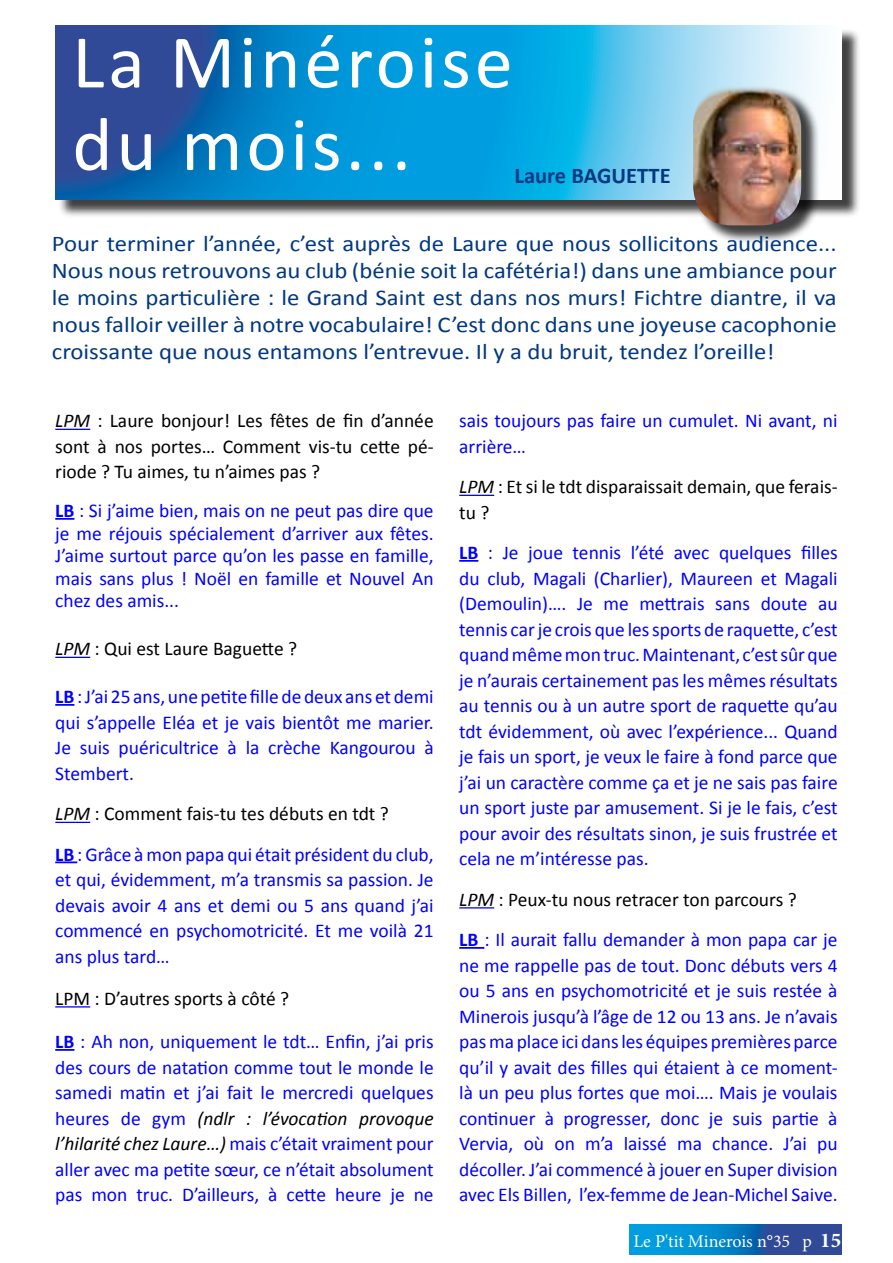
<style>
.page{position:relative;width:893px;height:1263px;background:#fff}
.page>*{position:absolute;margin:0;border:0;box-sizing:border-box;transform-origin:0 0}
.t1{font:76.5px/82.5px "Calibri";letter-spacing:.05em;color:#fff}
.t2{font:22.5px/27px "Calibri";color:#003882;text-align:justify;scale:1.1 1}
.t3{font:700 22.5px "Calibri";color:#003882}
.t4{font:19.5px/25.5px "Calibri";color:#00f;text-align:justify}
.t5{font:19.5px/25.5px "Calibri";color:#000;text-align:justify}
.t6{font:18px "Minion Pro";letter-spacing:-.005em;color:#fff}
.s1{font-style:italic}
.s2{font-weight:700}
.s3{font-style:italic;color:#000}
.s4{color:#000}
.s5{font-weight:700;font-size:21px}
</style>
<div class="page">
<svg style="left:629px;top:1225px;width:213px;height:29px;background:#1273ba"></svg>
<div style="left:58px;top:28px;width:803px;height:190px;background:#000;opacity:.75"></div>
<svg style="left:55px;top:26px;width:787px;height:174px;background:#319bd3"></svg>
<div style="left:695px;top:87px;width:125px;height:157px;background:#000;opacity:.75"></div>
<img style="left:693px;top:85px;width:108px;height:140px">
<hr style="left:55px;top:429px;width:35px;height:1px;background:#00f">
<svg style="left:55px;top:518px;width:19px;height:2px"></svg>
<hr style="left:55px;top:657px;width:35px;height:1px;background:#00f">
<svg style="left:55px;top:704px;width:19px;height:2px"></svg>
<hr style="left:55px;top:822px;width:35px;height:1px;background:#00f">
<hr style="left:55px;top:861px;width:22px;height:2px;background:#00f">
<hr style="left:55px;top:1006px;width:35px;height:1px;background:#00f">
<svg style="left:55px;top:1049px;width:19px;height:2px"></svg>
<hr style="left:459px;top:495px;width:35px;height:1px;background:#00f">
<svg style="left:459px;top:560px;width:19px;height:2px"></svg>
<hr style="left:459px;top:907px;width:35px;height:1px;background:#00f">
<hr style="left:459px;top:947px;width:25px;height:2px;background:#00f">
<h1 class="t1" style="left:72px;top:21px;width:442px">La Minéroise du mois...</h1>
<p class="t3" style="left:514px;top:161px;width:158px">Laure BAGUETTE</p>
<p class="t2" style="left:52px;top:230px;width:715px">Pour terminer l’année, c’est auprès de Laure que nous sollicitons audience...<br>Nous nous retrouvons au club (bénie soit la cafétéria!) dans une ambiance pour le moins particulière : le Grand Saint est dans nos murs! Fichtre diantre, il va nous falloir veiller à notre vocabulaire! C’est donc dans une joyeuse cacophonie croissante que nous entamons l’entrevue. Il y a du bruit, tendez l’oreille!</p>
<p class="t5" style="left:55px;top:408px;width:380px"><span class="s1">LPM</span> : Laure bonjour! Les fêtes de fin d’année sont à nos portes… Comment vis-tu cette pé&shy;riode ? Tu aimes, tu n’aimes pas ?</p>
<p class="t4" style="left:55px;top:499px;width:380px;line-height:22.5px"><span class="s2">LB</span> : Si j’aime bien, mais on ne peut pas dire que je me réjouis spécialement d’arriver aux fêtes.<br>J’aime surtout parce qu’on les passe en famille, mais sans plus ! Noël en famille et Nouvel An chez des amis...</p>
<p class="t5" style="left:55px;top:636px;width:243px"><span class="s1">LPM</span> : Qui est Laure Baguette ?</p>
<p class="t4" style="left:55px;top:684px;width:380px"><span class="s2">LB</span>: J’ai 25 ans, une petite fille de deux ans et demi qui s’appelle Eléa et je vais bientôt me marier.<br>Je suis puéricultrice à la crèche Kangourou à Stembert.</p>
<p class="t4" style="left:55px;top:793px;width:380px;line-height:40.5px"><span class="s3">LPM</span> <span class="s4">: Comment fais-tu tes débuts en tdt ?<br></span><span class="s2">LB</span> : Grâce à mon papa qui était président du club,</p>
<p class="t4" style="left:55px;top:867px;width:380px">et qui, évidemment, m’a transmis sa passion. Je devais avoir 4 ans et demi ou 5 ans quand j’ai commencé en psychomotricité. Et me voilà 21 ans plus tard…</p>
<p class="t5" style="left:55px;top:986px;width:235px">LPM : D’autres sports à côté ?</p>
<p class="t4" style="left:55px;top:1029px;width:380px"><span class="s2">LB</span> : Ah non, uniquement le tdt… Enfin, j’ai pris des cours de natation comme tout le monde le samedi matin et j’ai fait le mercredi quelques heures de gym <span class="s3">(ndlr : l’évocation provoque l’hilarité chez Laure…)</span> mais c’était vraiment pour aller avec ma petite sœur, ce n’était absolument pas mon truc. D’ailleurs, à cette heure je ne</p>
<p class="t4" style="left:459px;top:408px;width:380px">sais toujours pas faire un cumulet. Ni avant, ni arrière…</p>
<p class="t5" style="left:459px;top:474px;width:380px"><span class="s1">LPM</span> : Et si le tdt disparaissait demain, que ferais&shy;tu ?</p>
<p class="t4" style="left:459px;top:540px;width:380px"><span class="s2">LB</span> : Je joue tennis l’été avec quelques filles du club, Magali (Charlier), Maureen et Magali (Demoulin)…. Je me mettrais sans doute au tennis car je crois que les sports de raquette, c’est quand même mon truc. Maintenant, c’est sûr que je n’aurais certainement pas les mêmes résultats au tennis ou à un autre sport de raquette qu’au tdt évidemment, où avec l’expérience... Quand je fais un sport, je veux le faire à fond parce que j’ai un caractère comme ça et je ne sais pas faire un sport juste par amusement. Si je le fais, c’est pour avoir des résultats sinon, je suis frustrée et cela ne m’intéresse pas.</p>
<p class="t4" style="left:459px;top:879px;width:380px;line-height:40.5px"><span class="s3">LPM</span> <span class="s4">: Peux-tu nous retracer ton parcours ?<br></span><span class="s2">LB</span> : Il aurait fallu demander à mon papa car je</p>
<p class="t4" style="left:459px;top:953px;width:380px">ne me rappelle pas de tout. Donc débuts vers 4 ou 5 ans en psychomotricité et je suis restée à Minerois jusqu’à l’âge de 12 ou 13 ans. Je n’avais pas ma place ici dans les équipes premières parce qu’il y avait des filles qui étaient à ce moment&shy;là un peu plus fortes que moi…. Mais je voulais continuer à progresser, donc je suis partie à Vervia, où on m’a laissé ma chance. J’ai pu décoller. J’ai commencé à jouer en Super division avec Els Billen, l’ex-femme de Jean-Michel Saive.</p>
<p class="t6" style="left:633px;top:1229px;width:209px">Le P'tit Minerois n°35 p <span class="s5">15</span></p>
</div>
